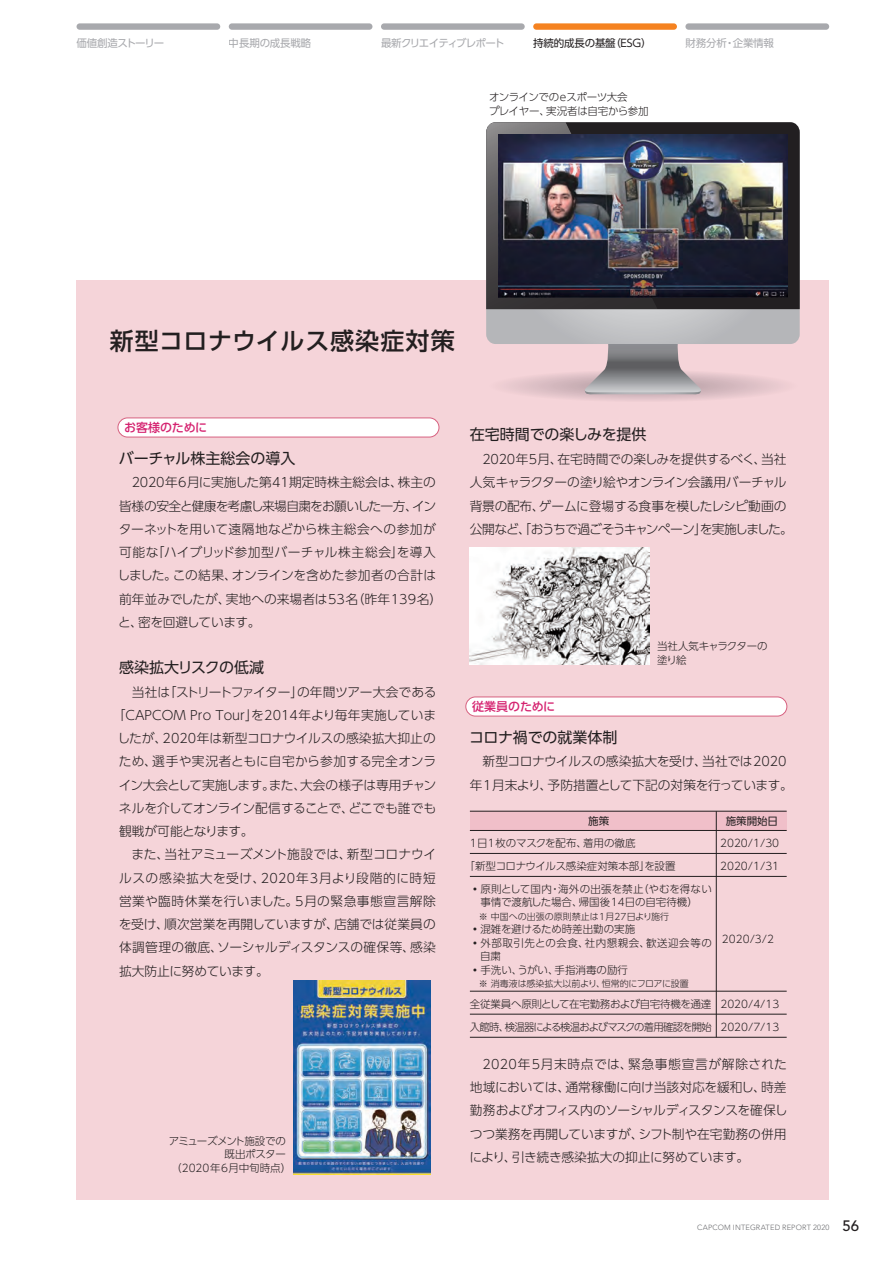
<style>
.page{position:relative;width:893px;height:1263px;background:#fff}
.page>*{position:absolute;margin:0;border:0;box-sizing:border-box;transform-origin:0 0}
.t1{font:500 24px "UD Shin Go Pro";letter-spacing:.035em;color:#231f20}
.t2{font:15px "UD Shin Go Pro";color:#231f20}
.t3{font:300 12.75px/23.2px "UD Shin Go Pro";letter-spacing:-.01em;color:#231f20}
.t4{font:300 12.75px/23.2px "UD Shin Go Pro";letter-spacing:-.03em;color:#231f20}
.t5{font:300 12.75px "UD Shin Go Pro";letter-spacing:.045em;color:#231f20}
.t6{font:300 12.75px "UD Shin Go Pro";letter-spacing:.01em;color:#231f20}
.t7{font:300 12.75px "UD Shin Go Pro";letter-spacing:.015em;color:#231f20}
.t8{font:300 12.75px "UD Shin Go Pro";letter-spacing:.04em;color:#231f20}
.t9{font:300 12.75px "UD Shin Go Pro";letter-spacing:-.05em;color:#231f20}
.t10{font:500 12px "UD Shin Go Pro";letter-spacing:-.005em;color:#d52370}
.t11{font:300 10.5px/23px "UD Shin Go Pro";color:#231f20}
.t12{font:300 10.5px/23.1px "UD Shin Go Pro";letter-spacing:-.06em;color:#231f20}
.t13{font:300 10.5px/13.5px "UD Shin Go Pro";letter-spacing:-.02em;color:#231f20}
.t14{font:300 10.5px/13.5px "UD Shin Go Pro";letter-spacing:.055em;color:#231f20}
.t15{font:10.5px "UD Shin Go Pro";letter-spacing:-.02em;color:#231f20}
.t16{font:10.5px "UD Shin Go Pro";letter-spacing:-.02em;color:#a8a9ad}
.t17{font:10.5px "UD Shin Go Pro";letter-spacing:-.085em;color:#a8a9ad}
.t18{font:300 10.5px "UD Shin Go Pro";letter-spacing:-.075em;color:#231f20}
.t19{font:10.5px "UD Shin Go Pro";letter-spacing:-.065em;color:#a8a9ad}
.t20{font:300 9px "UD Shin Go Pro";color:#231f20}
.t21{font:300 7.5px "Avenir LT Std";letter-spacing:.025em;color:#6c6d70}
.s1{font-weight:500;font-size:15px;color:#231f20}
</style>
<div class="page">
<div style="left:77px;top:280px;width:752px;height:919px;background:#f5d4d9"></div>
<div style="left:466px;top:697px;width:321px;height:19px;background:#fff;border-radius:10px"></div>
<div style="left:466px;top:697px;width:321px;height:19px;border:1px solid #d76180;border-radius:10px"></div>
<svg style="left:486px;top:368px;width:314px;height:35px"></svg>
<svg style="left:582px;top:344px;width:122px;height:51px"></svg>
<svg style="left:486px;top:309px;width:314px;height:35px;background:#bbbbbe"></svg>
<svg style="left:658px;top:122px;width:142px;height:187px;background:#252224"></svg>
<svg style="left:486px;top:122px;width:172px;height:187px;background:#494749"></svg>
<div style="left:470px;top:811px;width:317px;height:19px;background:#f0bfc9"></div>
<hr style="left:470px;top:811px;width:317px;height:1px;background:#231f20">
<hr style="left:470px;top:830px;width:317px;height:1px;background:#231f20">
<hr style="left:470px;top:853px;width:317px;height:1px;background:#231f20">
<hr style="left:470px;top:876px;width:317px;height:1px;background:#231f20">
<hr style="left:470px;top:991px;width:317px;height:1px;background:#231f20">
<hr style="left:470px;top:1014px;width:317px;height:1px;background:#231f20">
<hr style="left:470px;top:1037px;width:317px;height:1px;background:#231f20">
<hr style="left:716px;top:811px;width:1px;height:226px;background:#231f20">
<div style="left:118px;top:418px;width:321px;height:19px;background:#fff;border-radius:10px"></div>
<div style="left:118px;top:418px;width:321px;height:19px;border:1px solid #d76180;border-radius:10px"></div>
<img style="left:498px;top:134px;width:290px;height:163px">
<img style="left:470px;top:547px;width:180px;height:117px">
<img style="left:294px;top:980px;width:137px;height:194px">
<div style="left:229px;top:23px;width:143px;height:7px;background:#a8a9ad;border-radius:3px"></div>
<div style="left:381px;top:23px;width:144px;height:7px;background:#a8a9ad;border-radius:3px"></div>
<div style="left:533px;top:23px;width:144px;height:7px;background:#f58220;border-radius:3px"></div>
<div style="left:685px;top:23px;width:144px;height:7px;background:#a8a9ad;border-radius:3px"></div>
<div style="left:77px;top:23px;width:143px;height:7px;background:#a8a9ad;border-radius:3px"></div>
<p class="t19" style="left:77px;top:35px;width:89px">価値創造ストーリー</p>
<p class="t16" style="left:229px;top:35px;width:84px">中長期の成長戦略</p>
<p class="t17" style="left:381px;top:35px;width:125px">最新クリエイティブレポート</p>
<p class="t15" style="left:533px;top:35px;width:120px">持続的成長の基盤（ESG）</p>
<p class="t16" style="left:685px;top:35px;width:90px">財務分析・企業情報</p>
<p class="t13" style="left:489px;top:90px;width:161px">オンラインでのeスポーツ大会<br>プレイヤー、実況者は自宅から参加</p>
<h1 class="t1" style="left:110px;top:321px;width:347px">新型コロナウイルス感染症対策</h1>
<p class="t10" style="left:124px;top:418px;width:85px">お客様のために</p>
<p class="t2" style="left:119px;top:446px;width:178px">バーチャル株主総会の導入</p>
<p class="t3" style="left:118px;top:470px;width:326px;text-indent:14px">2020年6月に実施した第41期定時株主総会は、株主の皆様の安全と健康を考慮し来場自粛をお願いした一方、インターネットを用いて遠隔地などから株主総会への参加が可能な「ハイブリッド参加型バーチャル株主総会」を導入しました。この結果、オンラインを含めた参加者の合計は前年並みでしたが、実地への来場者は53名（昨年139名）と、密を回避しています。</p>
<p class="t2" style="left:119px;top:655px;width:147px">感染拡大リスクの低減</p>
<p class="t3" style="left:119px;top:680px;width:319px">　当社は「ストリートファイター」の年間ツアー大会である</p>
<p class="t3" style="left:113px;top:703px;width:325px">「CAPCOM Pro Tour」を2014年より毎年実施していま</p>
<p class="t3" style="left:118px;top:726px;width:320px">したが、2020年は新型コロナウイルスの感染拡大抑止の</p>
<p class="t7" style="left:119px;top:751px;width:319px">ため、選手や実況者ともに自宅から参加する完全オンラ</p>
<p class="t4" style="left:119px;top:773px;width:319px">イン大会として実施します。また、大会の様子は専用チャン</p>
<p class="t4" style="left:119px;top:796px;width:319px">ネルを介してオンライン配信することで、どこでも誰でも</p>
<p class="t9" style="left:119px;top:821px;width:136px">観戦が可能となります。</p>
<p class="t3" style="left:119px;top:842px;width:319px">　また、当社アミューズメント施設では、新型コロナウイ</p>
<p class="t5" style="left:119px;top:867px;width:318px">ルスの感染拡大を受け、2020年3月より段階的に時短</p>
<p class="t8" style="left:119px;top:891px;width:318px">営業や臨時休業を行いました。5月の緊急事態宣言解除</p>
<p class="t3" style="left:119px;top:912px;width:319px">を受け、順次営業を再開していますが、店舗では従業員の</p>
<p class="t6" style="left:119px;top:937px;width:318px">体調管理の徹底、ソーシャルディスタンスの確保等、感染</p>
<p class="t4" style="left:119px;top:959px;width:151px">拡大防止に努めています。</p>
<p class="t18" style="left:169px;top:1132px;width:119px">アミューズメント施設での</p>
<p class="t13" style="left:224px;top:1147px;width:63px">既出ポスター</p>
<p class="t11" style="left:171px;top:1156px;width:121px">（2020年6月中旬時点）</p>
<p class="t2" style="left:470px;top:423px;width:178px">在宅時間での楽しみを提供</p>
<p class="t4" style="left:470px;top:447px;width:325px">　2020年5月、在宅時間での楽しみを提供するべく、当社人気キャラクターの塗り絵やオンライン会議用バーチャル背景の配布、ゲームに登場する食事を模したレシピ動画の公開など、「おうちで過ごそうキャンペーン」を実施しました。</p>
<p class="t10" style="left:472px;top:697px;width:85px">従業員のために</p>
<p class="t2" style="left:469px;top:725px;width:150px">コロナ禍での就業体制</p>
<p class="t12" style="left:657px;top:639px;width:112px;line-height:13.5px">当社人気キャラクターの塗り絵</p>
<p class="t3" style="left:470px;top:749px;width:325px">　新型コロナウイルスの感染拡大を受け、当社では2020年1月末より、予防措置として下記の対策を行っています。</p>
<p class="t15" style="left:588px;top:812px;width:22px">施策</p>
<p class="t11" style="left:465px;top:831px;width:212px;text-indent:5px">1日1枚のマスクを配布、着用の徹底<br>「新型コロナウイルス感染症対策本部」を設置</p>
<p class="t11" style="left:470px;top:882px;width:243px;line-height:13.5px;text-align:center">•原則として国内・海外の出張を禁止（やむを得ない事情で渡航した場合、帰国後14日の自宅待機）</p>
<p class="t20" style="left:470px;top:909px;width:201px">　※ 中国への出張の原則禁止は1月27日より施行</p>
<p class="t13" style="left:470px;top:922px;width:167px">•混雑を避けるため時差出勤の実施</p>
<p class="t14" style="left:480px;top:936px;width:233px;text-indent:-10px">•外部取引先との会食、社内懇親会、歓送迎会等の自粛</p>
<p class="t11" style="left:470px;top:958px;width:160px">•手洗い、うがい、手指消毒の励行</p>
<p class="t20" style="left:470px;top:976px;width:220px">　※ 消毒液は感染拡大以前より、恒常的にフロアに設置</p>
<p class="t12" style="left:470px;top:992px;width:243px">全従業員へ原則として在宅勤務および自宅待機を通達入館時、検温器による検温およびマスクの着用確認を開始</p>
<p class="t15" style="left:726px;top:812px;width:54px">施策開始日</p>
<p class="t11" style="left:720px;top:831px;width:61px">2020/1/30<br>2020/1/31</p>
<p class="t13" style="left:722px;top:932px;width:54px">2020/3/2</p>
<p class="t11" style="left:720px;top:991px;width:61px">2020/4/13<br>2020/7/13</p>
<p class="t3" style="left:469px;top:1052px;width:320px;text-align:justify;text-indent:13px">2020年5月末時点では、緊急事態宣言が解除された地域においては、通常稼働に向け当該対応を緩和し、時差勤務およびオフィス内のソーシャルディスタンスを確保しつつ業務を再開していますが、シフト制や在宅勤務の併用により、引き続き感染拡大の抑止に努めています。</p>
<p class="t21" style="left:697px;top:1223px;width:163px">CAPCOM INTEGRATED REPORT 2020 <span class="s1">56</span></p>
</div>
